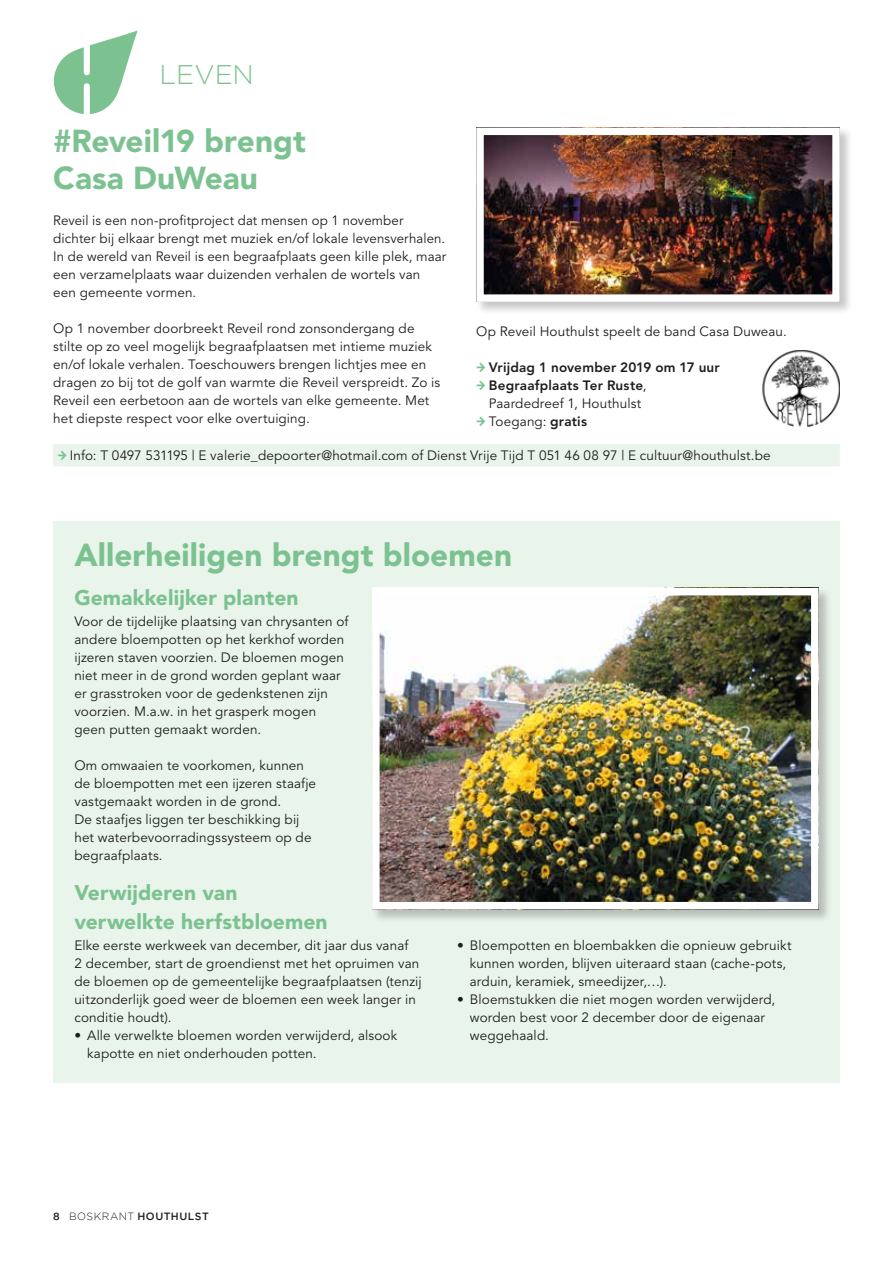
<style>
.page{position:relative;width:893px;height:1263px;background:#fff}
.page>*{position:absolute;margin:0;border:0;box-sizing:border-box;transform-origin:0 0}
.t1{font:900 31.5px/37.8px "Avenir";color:#7cc291}
.t2{font:300 27px "Gotham";letter-spacing:-.005em;color:#7cc291}
.t3{font:900 21px/28.8px "Avenir";letter-spacing:.005em;color:#7cc291}
.t4{font:13.5px/18px "Avenir";letter-spacing:.01em;color:#1d1d1b}
.t5{font:800 13.5px "Avenir";letter-spacing:.015em;color:#1d1d1b}
.t6{font:500 10.5px "Gotham";letter-spacing:.045em;color:#1d1d1b}
.s1{font-family:"Officina Display ITC Arrows";font-weight:400;color:#7cc291}
.s2{font-weight:400}
.s3{font-family:"Officina Display ITC Arrows";color:#7cc291}
.s4{font-weight:800}
.s5{font-weight:300}
</style>
<div class="page">
<svg style="left:54px;top:30px;width:84px;height:84px"></svg>
<div style="left:53px;top:521px;width:787px;height:561px;background:#e9f4eb"></div>
<div style="left:475px;top:127px;width:378px;height:189px;background:#1d1d1b;opacity:.25"></div>
<img style="left:485px;top:137px;width:346px;height:156px">
<div style="left:476px;top:128px;width:364px;height:174px;border:8px solid #fff"></div>
<img style="left:762px;top:350px;width:78px;height:76px">
<div style="left:53px;top:444px;width:787px;height:22px;background:#e9f4eb"></div>
<div style="left:371px;top:587px;width:461px;height:336px;background:#1d1d1b;opacity:.25"></div>
<img style="left:381px;top:597px;width:429px;height:303px">
<div style="left:372px;top:588px;width:447px;height:321px;border:8px solid #fff"></div>
<h2 class="t2" style="left:160px;top:60px;width:96px">LEVEN</h2>
<h1 class="t1" style="left:53px;top:121px;width:254px">#Reveil19 brengt<br>Casa DuWeau</h1>
<p class="t4" style="left:53px;top:212px;width:395px">Reveil is een non-profitproject dat mensen op 1 november dichter bij elkaar brengt met muziek en/of lokale levensverhalen.<br>In de wereld van Reveil is een begraafplaats geen kille plek, maar een verzamelplaats waar duizenden verhalen de wortels van een gemeente vormen.</p>
<p class="t4" style="left:53px;top:320px;width:389px">Op 1 november doorbreekt Reveil rond zonsondergang de stilte op zo veel mogelijk begraafplaatsen met intieme muziek en/of lokale verhalen. Toeschouwers brengen lichtjes mee en dragen zo bij tot de golf van warmte die Reveil verspreidt. Zo is Reveil een eerbetoon aan de wortels van elke gemeente. Met het diepste respect voor elke overtuiging.</p>
<p class="t4" style="left:476px;top:323px;width:312px">Op Reveil Houthulst speelt de band Casa Duweau.</p>
<p class="t5" style="left:476px;top:359px;width:245px"><span class="s1">A</span> Vrijdag 1 november 2019 om 17 uur</p>
<p class="t5" style="left:476px;top:377px;width:172px"><span class="s1">A</span> Begraafplaats Ter Ruste<span class="s2">,</span></p>
<p class="t4" style="left:489px;top:395px;width:154px">Paardedreef 1, Houthulst</p>
<p class="t4" style="left:476px;top:413px;width:112px"><span class="s3">A</span> Toegang: <span class="s4">gratis</span></p>
<p class="t4" style="left:57px;top:446px;width:715px"><span class="s3">A</span> Info: T 0497 531195 | E valerie_depoorter@hotmail.com of Dienst Vrije Tijd T 051 46 08 97 | E cultuur@houthulst.be</p>
<h1 class="t1" style="left:74px;top:536px;width:439px">Allerheiligen brengt bloemen</h1>
<h3 class="t3" style="left:74px;top:583px;width:226px">Gemakkelijker planten</h3>
<p class="t4" style="left:74px;top:612px;width:276px">Voor de tijdelijke plaatsing van chrysanten of andere bloempotten op het kerkhof worden ijzeren staven voorzien. De bloemen mogen niet meer in de grond worden geplant waar er grasstroken voor de gedenkstenen zijn voorzien. M.a.w. in het grasperk mogen geen putten gemaakt worden.</p>
<p class="t4" style="left:74px;top:756px;width:243px">Om omwaaien te voorkomen, kunnen de bloempotten met een ijzeren staafje vastgemaakt worden in de grond.<br>De staafjes liggen ter beschikking bij het waterbevoorradingssysteem op de begraafplaats.</p>
<h3 class="t3" style="left:74px;top:878px;width:255px">Verwijderen van verwelkte herfstbloemen</h3>
<p class="t4" style="left:74px;top:936px;width:349px">Elke eerste werkweek van december, dit jaar dus vanaf<br>2 december, start de groendienst met het opruimen van de bloemen op de gemeentelijke begraafplaatsen (tenzij uitzonderlijk goed weer de bloemen een week langer in conditie houdt).</p>
<p class="t4" style="left:87px;top:1026px;width:312px;text-indent:-13px">• Alle verwelkte bloemen worden verwijderd, alsook kapotte en niet onderhouden potten.</p>
<p class="t4" style="left:470px;top:936px;width:323px;text-indent:-13px">• Bloempotten en bloembakken die opnieuw gebruikt kunnen worden, blijven uiteraard staan (cache-pots, arduin, keramiek, smeedijzer,…).</p>
<p class="t4" style="left:470px;top:990px;width:307px;text-indent:-13px">• Bloemstukken die niet mogen worden verwijderd, worden best voor 2 december door de eigenaar weggehaald.</p>
<p class="t6" style="left:53px;top:1211px;width:157px">8 <span class="s5">BOSKRANT</span> HOUTHULST</p>
</div>
